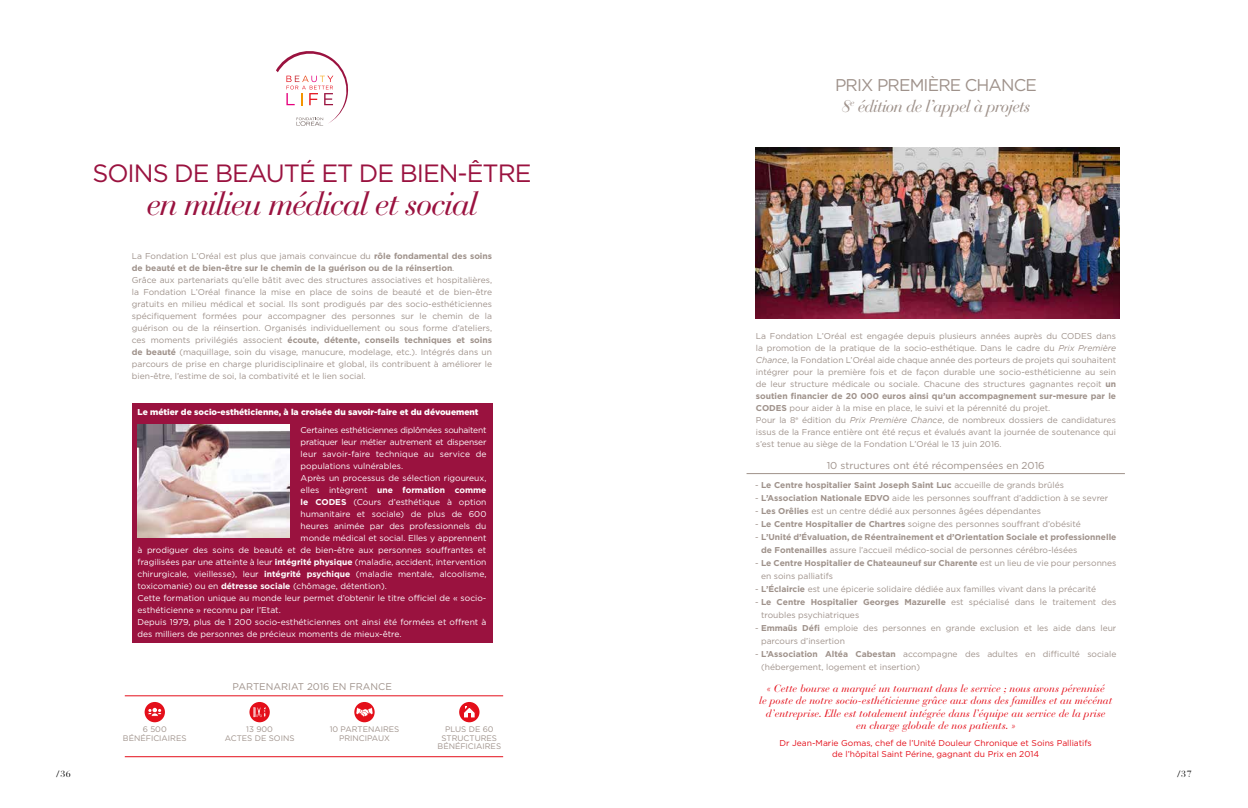
<style>
.page{position:relative;width:1248px;height:808px;background:#fff}
.page>*{position:absolute;margin:0;border:0;box-sizing:border-box;transform-origin:0 0}
.t1{font:italic 33px "Bauer Bodoni";letter-spacing:-.05em;color:#9a123f}
.t2{font:25px "Gotham";letter-spacing:-.04em;color:#9a123f}
.t3{font:italic 17px "Bauer Bodoni";letter-spacing:-.05em;color:#9f928b}
.t4{font:17px "Gotham";letter-spacing:-.05em;color:#9f928b}
.t5{font:10.5px/12.5px "Bauer Bodoni Italic Os F";color:#e40f1a;text-align:center}
.t6{font:10px "Gotham";color:#9f928b}
.t7{font:9.7px "Gotham";color:#9f928b}
.t8{font:9px "Bauer Bodoni";color:#000}
.t9{font:8.5px/12px "Gotham";color:#9f928b}
.t10{font:8.5px "Gotham";color:#fff}
.t11{font:700 8.5px/13px "Gotham";color:#9f928b}
.t12{font:8.5px/11px "Gotham";color:#e40f1a;text-align:center}
.t13{font:900 8.5px "Gotham";color:#fff}
.t14{font:8.5px "Gotham";letter-spacing:-.03em;color:#fff}
.t15{font:8.5px "Gotham";letter-spacing:-.02em;color:#fff}
.t16{font:700 8.5px "Gotham";color:#fff}
.t17{font:8px/8.1px "Gotham";color:#9f928b;text-align:center}
.s1{font-weight:700}
.s2{font-weight:400}
.s3{font-style:italic}
</style>
<div class="page">
<svg style="left:276px;top:51px;width:73px;height:75px"></svg>
<hr style="left:125px;top:695px;width:378px;height:1px;background:#e40f1a">
<hr style="left:125px;top:756px;width:378px;height:1px;background:#e40f1a">
<div style="left:132px;top:403px;width:360px;height:239px;background:#9a123f"></div>
<img style="left:137px;top:425px;width:152px;height:113px">
<div style="left:145px;top:702px;width:20px;height:20px;background:#e40f1a;border-radius:50%"></div>
<svg style="left:148px;top:708px;width:14px;height:9px"></svg>
<div style="left:354px;top:702px;width:20px;height:20px;background:#e40f1a;border-radius:50%"></div>
<svg style="left:356px;top:707px;width:17px;height:10px"></svg>
<div style="left:459px;top:702px;width:20px;height:20px;background:#e40f1a;border-radius:50%"></div>
<svg style="left:464px;top:706px;width:11px;height:11px"></svg>
<div style="left:249px;top:702px;width:21px;height:20px;background:#e40f1a;border-radius:50%"></div>
<svg style="left:253px;top:707px;width:13px;height:11px"></svg>
<hr style="left:746px;top:473px;width:378px;height:1px;background:#9f928b">
<img style="left:755px;top:147px;width:363px;height:171px">
<h2 class="t2" style="left:92px;top:157px;width:440px">SOINS DE BEAUTÉ ET DE BIEN-ÊTRE</h2>
<h1 class="t1" style="left:146px;top:184px;width:333px">en milieu médical et social</h1>
<p class="t9" style="left:132px;top:250px;width:362px">La Fondation L’Oréal est plus que jamais convaincue du <span class="s1">rôle fondamental des soins de beauté et de bien-être sur le chemin de la guérison ou de la réinsertion</span>.<br>Grâce aux partenariats qu’elle bâtit avec des structures associatives et hospitalières, la Fondation L’Oréal finance la mise en place de soins de beauté et de bien-être gratuits en milieu médical et social. Ils sont prodigués par des socio-esthéticiennes spécifiquement formées pour accompagner des personnes sur le chemin de la guérison ou de la réinsertion. Organisés individuellement ou sous forme d’ateliers, ces moments privilégiés associent <span class="s1">écoute, détente, conseils techniques et soins de beauté</span> (maquillage, soin du visage, manucure, modelage, etc.). Intégrés dans un parcours de prise en charge pluridisciplinaire et global, ils contribuent à améliorer le bien-être, l’estime de soi, la combativité et le lien social.</p>
<p class="t13" style="left:137px;top:406px;width:342px">Le métier de socio-esthéticienne, à la croisée du savoir-faire et du dévouement</p>
<p class="t14" style="left:300px;top:424px;width:187px">Certaines esthéticiennes diplômées souhaitent</p>
<p class="t15" style="left:300px;top:436px;width:187px">pratiquer leur métier autrement et dispenser</p>
<p class="t10" style="left:300px;top:448px;width:187px">leur savoir-faire technique au service de</p>
<p class="t10" style="left:300px;top:460px;width:104px">populations vulnérables.</p>
<p class="t10" style="left:300px;top:472px;width:187px">Après un processus de sélection rigoureux,</p>
<p class="t16" style="left:300px;top:484px;width:187px"><span class="s2">elles intègrent</span> une formation comme</p>
<p class="t10" style="left:300px;top:496px;width:187px"><span class="s1">le CODES</span> (Cours d’esthétique à option</p>
<p class="t10" style="left:300px;top:508px;width:187px">humanitaire et sociale) de plus de 600</p>
<p class="t10" style="left:300px;top:520px;width:187px">heures animée par des professionnels du</p>
<p class="t10" style="left:300px;top:532px;width:187px">monde médical et social. Elles y apprennent</p>
<p class="t10" style="left:137px;top:544px;width:350px">à prodiguer des soins de beauté et de bien-être aux personnes souffrantes et</p>
<p class="t10" style="left:137px;top:556px;width:350px">fragilisées par une atteinte à leur <span class="s1">intégrité physique</span> (maladie, accident, intervention</p>
<p class="t10" style="left:137px;top:568px;width:350px">chirurgicale, vieillesse), leur <span class="s1">intégrité psychique</span> (maladie mentale, alcoolisme,</p>
<p class="t10" style="left:137px;top:580px;width:251px">toxicomanie) ou en <span class="s1">détresse sociale</span> (chômage, détention).</p>
<p class="t10" style="left:137px;top:592px;width:350px">Cette formation unique au monde leur permet d’obtenir le titre officiel de « socio-</p>
<p class="t10" style="left:137px;top:604px;width:145px">esthéticienne » reconnu par l’Etat.</p>
<p class="t10" style="left:137px;top:616px;width:350px">Depuis 1979, plus de 1 200 socio-esthéticiennes ont ainsi été formées et offrent à</p>
<p class="t10" style="left:137px;top:628px;width:265px">des milliers de personnes de précieux moments de mieux-être.</p>
<p class="t7" style="left:232px;top:680px;width:161px">PARTENARIAT 2016 EN FRANCE</p>
<p class="t17" style="left:123px;top:725px;width:65px">6 500<br>BÉNÉFICIAIRES</p>
<p class="t17" style="left:329px;top:725px;width:71px">10 PARTENAIRES<br>PRINCIPAUX</p>
<p class="t17" style="left:437px;top:725px;width:65px">PLUS DE 60<br>STRUCTURES<br>BÉNÉFICIAIRES</p>
<p class="t17" style="left:225px;top:725px;width:71px">13 900<br>ACTES DE SOINS</p>
<h3 class="t4" style="left:835px;top:74px;width:203px">PRIX PREMIÈRE CHANCE</h3>
<h3 class="t3" style="left:841px;top:96px;width:191px">8<sup>e</sup> édition de l’appel à projets</h3>
<p class="t9" style="left:755px;top:330px;width:362px">La Fondation L’Oréal est engagée depuis plusieurs années auprès du CODES dans la promotion de la pratique de la socio-esthétique. Dans le cadre du <span class="s3">Prix Première Chance</span>, la Fondation L’Oréal aide chaque année des porteurs de projets qui souhaitent intégrer pour la première fois et de façon durable une socio-esthéticienne au sein de leur structure médicale ou sociale. Chacune des structures gagnantes reçoit <span class="s1">un soutien financier de 20 000 euros ainsi qu’un accompagnement sur-mesure par le CODES</span> pour aider à la mise en place, le suivi et la pérennité du projet.<br>Pour la 8<sup>e</sup> édition du <span class="s3">Prix Première Chance</span>, de nombreux dossiers de candidatures issus de la France entière ont été reçus et évalués avant la journée de soutenance qui s’est tenue au siège de la Fondation L’Oréal le 13 juin 2016.</p>
<p class="t6" style="left:826px;top:459px;width:219px">10 structures ont été récompensées en 2016</p>
<p class="t11" style="left:755px;top:478px;width:310px"><span class="s2">-</span> Le Centre hospitalier Saint Joseph Saint Luc <span class="s2">accueille de grands brûlés</span></p>
<p class="t9" style="left:755px;top:492px;width:355px">- <span class="s1">L’Association Nationale EDVO</span> aide les personnes souffrant d’addiction à se sevrer</p>
<p class="t9" style="left:755px;top:504px;width:287px">- <span class="s1">Les Orêlies</span> est un centre dédié aux personnes âgées dépendantes</p>
<p class="t9" style="left:755px;top:517px;width:327px">- <span class="s1">Le Centre Hospitalier de Chartres</span> soigne des personnes souffrant d’obésité</p>
<p class="t11" style="left:761px;top:530px;width:357px;text-indent:-6px"><span class="s2">-</span> L’Unité d’Évaluation, de Réentrainement et d’Orientation Sociale et professionnelle de Fontenailles <span class="s2">assure l’accueil médico-social de personnes cérébro-lésées</span></p>
<p class="t9" style="left:761px;top:556px;width:357px;line-height:13px;text-indent:-6px">- <span class="s1">Le Centre Hospitalier de Chateauneuf sur Charente</span> est un lieu de vie pour personnes en soins palliatifs</p>
<p class="t9" style="left:755px;top:582px;width:343px">- <span class="s1">L’Éclaircie</span> est une épicerie solidaire dédiée aux familles vivant dans la précarité</p>
<p class="t9" style="left:761px;top:595px;width:357px;line-height:13px;text-indent:-6px">- <span class="s1">Le Centre Hospitalier Georges Mazurelle</span> est spécialisé dans le traitement des troubles psychiatriques</p>
<p class="t9" style="left:761px;top:621px;width:357px;line-height:13px;text-indent:-6px">- <span class="s1">Emmaüs Défi</span> emploie des personnes en grande exclusion et les aide dans leur parcours d’insertion</p>
<p class="t9" style="left:761px;top:647px;width:357px;line-height:13px;text-indent:-6px">- <span class="s1">L’Association Altéa Cabestan</span> accompagne des adultes en difficulté sociale (hébergement, logement et insertion)</p>
<p class="t5" style="left:759px;top:682px;width:354px">« Cette bourse a marqué un tournant dans le service ; nous avons pérennisé<br>le poste de notre socio-esthéticienne grâce aux dons des familles et au mécénat d’entreprise. Elle est totalement intégrée dans l’équipe au service de la prise<br>en charge globale de nos patients. »</p>
<p class="t12" style="left:779px;top:737px;width:314px">Dr Jean-Marie Gomas, chef de l’Unité Douleur Chronique et Soins Palliatifs de l’hôpital Saint Périne, gagnant du Prix en 2014</p>
<p class="t8" style="left:56px;top:768px;width:16px">/36</p>
<p class="t8" style="left:1176px;top:768px;width:16px">/37</p>
</div>
